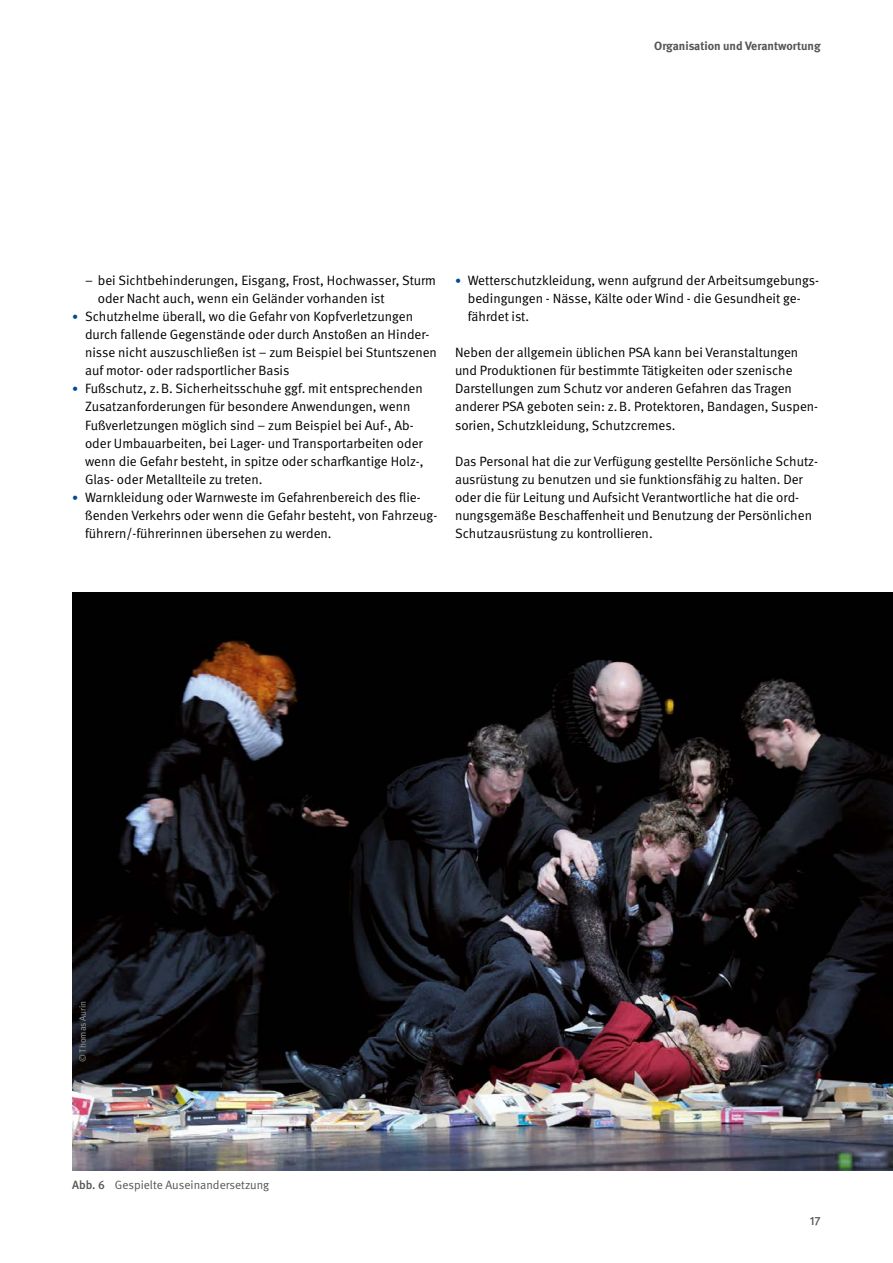
<style>
.page{position:relative;width:893px;height:1263px;background:#fff}
.page>*{position:absolute;margin:0;border:0;box-sizing:border-box;transform-origin:0 0}
.Fließtext_FT{font:13.5px/18px "DGUV Meta";color:#000}
.t1{font:12px "DGUV Meta";color:#565656}
.t2{font:700 12px "DGUV Meta";color:#565656}
.t3{font:500 12px "DGUV Meta";color:#565656}
.t4{font:9px "DGUV Meta";color:#9c9d9d}
.s1{font-size:12px;color:#004993}
.s2{font-weight:500}
</style>
<div class="page">
<img style="left:72px;top:592px;width:821px;height:578px">
<p class="t2" style="left:654px;top:39px;width:168px">Organisation und Verantwortung</p>
<p class="Fließtext_FT" style="left:98px;top:272px;width:340px;text-indent:-13px">– bei Sichtbehinderungen, Eisgang, Frost, Hochwasser, Sturm oder Nacht auch, wenn ein Geländer vorhanden ist</p>
<p class="Fließtext_FT" style="left:85px;top:308px;width:353px;text-indent:-13px"><span class="s1">•</span> Schutzhelme überall, wo die Gefahr von Kopfverletzungen durch fallende Gegenstände oder durch Anstoßen an Hinder&shy;nisse nicht auszuschließen ist – zum Beispiel bei Stuntszenen auf motor- oder radsportlicher Basis</p>
<p class="Fließtext_FT" style="left:85px;top:380px;width:340px;text-indent:-13px"><span class="s1">•</span> Fußschutz, z.B. Sicherheitsschuhe ggf. mit entsprechenden Zusatzanforderungen für besondere Anwendungen, wenn Fußverletzungen möglich sind – zum Beispiel bei Auf-, Ab&shy;oder Umbauarbeiten, bei Lager- und Transportarbeiten oder wenn die Gefahr besteht, in spitze oder scharfkantige Holz-, Glas- oder Metallteile zu treten.</p>
<p class="Fließtext_FT" style="left:85px;top:488px;width:354px;text-indent:-13px"><span class="s1">•</span> Warnkleidung oder Warnweste im Gefahrenbereich des flie&shy;ßenden Verkehrs oder wenn die Gefahr besteht, von Fahrzeug&shy;führern/-führerinnen übersehen zu werden.</p>
<p class="Fließtext_FT" style="left:468px;top:272px;width:353px;text-indent:-13px"><span class="s1">•</span> Wetterschutzkleidung, wenn aufgrund der Arbeitsumgebungs&shy;bedingungen - Nässe, Kälte oder Wind - die Gesundheit ge&shy;fährdet ist.</p>
<p class="Fließtext_FT" style="left:455px;top:344px;width:365px">Neben der allgemein üblichen PSA kann bei Veranstaltungen und Produktionen für bestimmte Tätigkeiten oder szenische Darstellungen zum Schutz vor anderen Gefahren das Tragen anderer PSA geboten sein: z.B. Protektoren, Bandagen, Suspen&shy;sorien, Schutzkleidung, Schutzcremes.</p>
<p class="Fließtext_FT" style="left:455px;top:452px;width:365px">Das Personal hat die zur Verfügung gestellte Persönliche Schutz&shy;ausrüstung zu benutzen und sie funktionsfähig zu halten. Der oder die für Leitung und Aufsicht Verantwortliche hat die ord&shy;nungsgemäße Beschaffenheit und Benutzung der Persönlichen Schutzausrüstung zu kontrollieren.</p>
<p class="t4" style="left:78px;top:1062px;width:63px;rotate:-90deg">© Thomas Aurin</p>
<p class="t1" style="left:72px;top:1177px;width:199px"><span class="s2">Abb. 6</span> Gespielte Auseinandersetzung</p>
<p class="t3" style="left:810px;top:1213px;width:12px">17</p>
</div>
